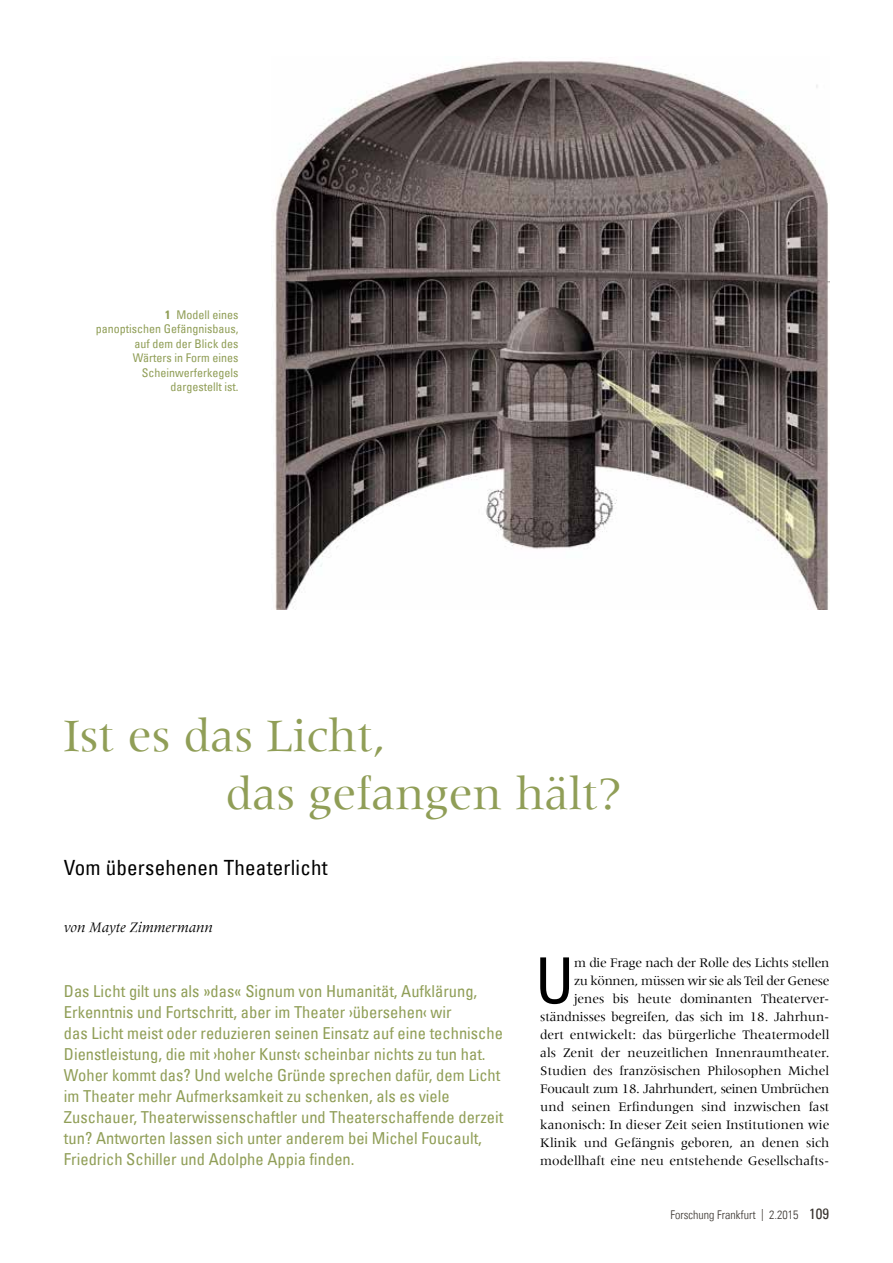
<style>
.page{position:relative;width:893px;height:1263px;background:#fff}
.page>*{position:absolute;margin:0;border:0;box-sizing:border-box;transform-origin:0 0}
.t1{font:condensed 63.3px "Univers Com 57";color:#000}
.t2{font:48px/57.6px "Meridien";color:#909e57}
.t3{font:condensed 21px "Univers Com 57";letter-spacing:.01em;color:#000}
.t4{font:condensed 16.5px/21px "Univers Com 57";color:#909e57}
.t5{font:italic 15px "Meridien Com";color:#000}
.t6{font:13.5px/18px "Meridien";color:#000;text-align:right}
.t7{font:condensed 12px/14.4px "Univers Com 57";color:#909e57;text-align:right}
.t8{font:12px "Univers Com 47 Light Cond";color:#39342f}
.s1{font-family:"Univers Com 67 Bold Cond";font-stretch:normal}
.s2{font-family:"Univers Com 57";font-stretch:condensed;font-size:15px}
</style>
<div class="page">
<img style="left:275px;top:61px;width:554px;height:548px">
<p class="t7" style="left:96px;top:307px;width:144px"><span class="s1">1</span> Modell eines<br>panoptischen Gefängnisbaus, auf dem der Blick des<br>Wärters in Form eines<br>Scheinwerferkegels dargestellt ist.</p>
<h2 class="t2" style="left:226px;top:707px;width:398px;text-indent:-162px">Ist es das Licht,<br>das gefangen hält?</h2>
<h3 class="t3" style="left:64px;top:855px;width:265px">Vom übersehenen Theaterlicht</h3>
<p class="t5" style="left:64px;top:918px;width:151px">von Mayte Zimmermann</p>
<p class="t4" style="left:64px;top:980px;width:441px">Das Licht gilt uns als »das« Signum von Humanität, Aufklärung, Erkenntnis und Fortschritt, aber im Theater ›übersehen‹ wir<br>das Licht meist oder reduzieren seinen Einsatz auf eine technische Dienstleistung, die mit ›hoher Kunst‹ scheinbar nichts zu tun hat.<br>Woher kommt das? Und welche Gründe sprechen dafür, dem Licht im Theater mehr Aufmerksamkeit zu schenken, als es viele Zuschauer, Theaterwissenschaftler und Theaterschaffende derzeit tun? Antworten lassen sich unter anderem bei Michel Foucault, Friedrich Schiller und Adolphe Appia finden.</p>
<h1 class="t1" style="left:535px;top:940px;width:40px">U</h1>
<p class="t6" style="left:540px;top:954px;width:291px">m die Frage nach der Rolle des Lichts stellen<br>zu können, müssen wir sie als Teil der Genese<br>jenes bis heute dominanten Theaterver&shy;ständnisses begreifen, das sich im 18. Jahrhun&shy;dert entwickelt: das bürgerliche Theatermodell als Zenit der neuzeitlichen Innenraumtheater.<br>Studien des französischen Philosophen Michel Foucault zum 18. Jahrhundert, seinen Umbrüchen und seinen Erfindungen sind inzwischen fast kanonisch: In dieser Zeit seien Institutionen wie Klinik und Gefängnis geboren, an denen sich modellhaft eine neu entstehende Gesellschafts-</p>
<p class="t8" style="left:671px;top:1208px;width:160px">Forschung Frankfurt | 2.2015 <span class="s2">109</span></p>
</div>
